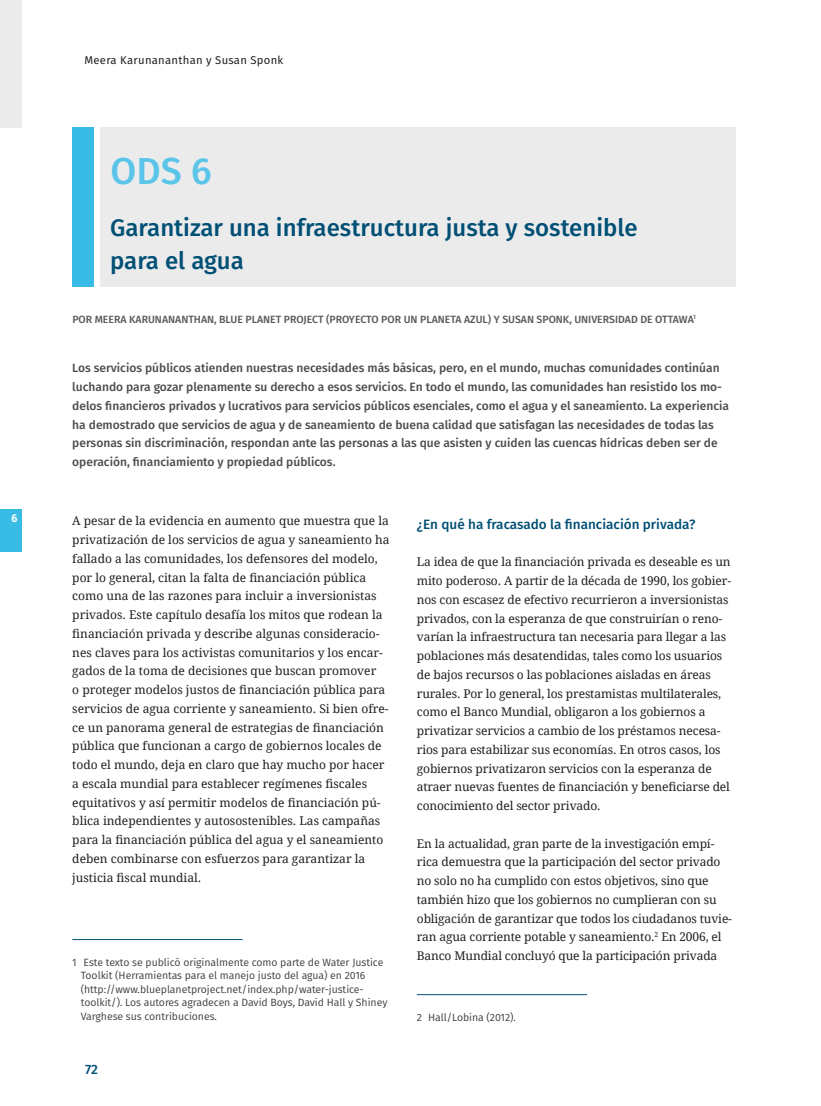
<style>
.page{position:relative;width:821px;height:1106px;background:#fff}
.page>*{position:absolute;margin:0;border:0;box-sizing:border-box;transform-origin:0 0}
.t1{font:500 37.5px "Fira Sans";color:#5ac5e9}
.t2{font:500 24px/33px "Fira Sans";color:#004f75}
.t3{font:500 13.5px "Fira Sans";color:#004f75}
.t4{font:12px/18.8px "Droid Serif";letter-spacing:-.01em;color:#231f20}
.t5{font:500 12px/18.8px "Fira Sans";color:#4b4c4d}
.t6{font:11.25px "Fira Sans";letter-spacing:.025em;color:#231f20}
.t7{font:700 11.25px "Fira Sans";color:#fff;scale:.95 1}
.t8{font:10.5px/13.5px "Fira Sans";letter-spacing:-.005em;color:#3e3e3f}
.t9{font:500 10.5px "Fira Sans";color:#57585a}
</style>
<div class="page">
<hr style="left:72px;top:939px;width:170px;height:1px;background:#004f75">
<div style="left:72px;top:128px;width:22px;height:159px;background:#38bce6"></div>
<div style="left:100px;top:128px;width:636px;height:159px;background:#ebebec"></div>
<div style="left:0;top:0;width:21px;height:128px;background:#ebebec"></div>
<div style="left:0;top:509px;width:21px;height:43px;background:#38bce6"></div>
<hr style="left:417px;top:994px;width:170px;height:1px;background:#004f75">
<p class="t7" style="left:12px;top:508px;width:8px">6</p>
<p class="t6" style="left:85px;top:51px;width:200px">Meera Karunananthan y Susan Sponk</p>
<h1 class="t1" style="left:111px;top:141px;width:103px">ODS 6</h1>
<h2 class="t2" style="left:110px;top:210px;width:529px">Garantizar una infraestructura justa y sostenible para el agua</h2>
<p class="t9" style="left:72px;top:311px;width:625px">POR MEERA KARUNANANTHAN, BLUE PLANET PROJECT (PROYECTO POR UN PLANETA AZUL) Y SUSAN SPONK, UNIVERSIDAD DE OTTAWA<sup>1</sup></p>
<p class="t5" style="left:72px;top:358px;width:658px">Los servicios públicos atienden nuestras necesidades más básicas, pero, en el mundo, muchas comunidades continúan luchando para gozar plenamente su derecho a esos servicios. En todo el mundo, las comunidades han resistido los mo&shy;delos financieros privados y lucrativos para servicios públicos esenciales, como el agua y el saneamiento. La experiencia ha demostrado que servicios de agua y de saneamiento de buena calidad que satisfagan las necesidades de todas las personas sin discriminación, respondan ante las personas a las que asisten y cuiden las cuencas hídricas deben ser de operación, financiamiento y propiedad públicos.</p>
<p class="t4" style="left:72px;top:511px;width:319px">A pesar de la evidencia en aumento que muestra que la privatización de los servicios de agua y saneamiento ha fallado a las comunidades, los defensores del modelo, por lo general, citan la falta de financiación pública como una de las razones para incluir a inversionistas privados. Este capítulo desafía los mitos que rodean la financiación privada y describe algunas consideracio&shy;nes claves para los activistas comunitarios y los encar&shy;gados de la toma de decisiones que buscan promover<br>o proteger modelos justos de financiación pública para servicios de agua corriente y saneamiento. Si bien ofre&shy;ce un panorama general de estrategias de financiación pública que funcionan a cargo de gobiernos locales de todo el mundo, deja en claro que hay mucho por hacer a escala mundial para establecer regímenes fiscales equitativos y así permitir modelos de financiación pú&shy;blica independientes y autosostenibles. Las campañas para la financiación pública del agua y el saneamiento deben combinarse con esfuerzos para garantizar la justicia fiscal mundial.</p>
<p class="t8" style="left:81px;top:955px;width:308px;text-indent:-9px">1 Este texto se publicó originalmente como parte de Water Justice Toolkit (Herramientas para el manejo justo del agua) en 2016 (http://www.blueplanetproject.net/index.php/water-justice&shy;toolkit/). Los autores agradecen a David Boys, David Hall y Shiney Varghese sus contribuciones.</p>
<p class="t3" style="left:85px;top:1058px;width:14px">72</p>
<p class="t3" style="left:417px;top:513px;width:280px">¿En qué ha fracasado la financiación privada?</p>
<p class="t4" style="left:417px;top:552px;width:316px">La idea de que la financiación privada es deseable es un mito poderoso. A partir de la década de 1990, los gobier&shy;nos con escasez de efectivo recurrieron a inversionistas privados, con la esperanza de que construirían o reno&shy;varían la infraestructura tan necesaria para llegar a las poblaciones más desatendidas, tales como los usuarios de bajos recursos o las poblaciones aisladas en áreas rurales. Por lo general, los prestamistas multilaterales, como el Banco Mundial, obligaron a los gobiernos a privatizar servicios a cambio de los préstamos necesa&shy;rios para estabilizar sus economías. En otros casos, los gobiernos privatizaron servicios con la esperanza de atraer nuevas fuentes de financiación y beneficiarse del conocimiento del sector privado.</p>
<p class="t4" style="left:417px;top:833px;width:317px">En la actualidad, gran parte de la investigación empí&shy;rica demuestra que la participación del sector privado no solo no ha cumplido con estos objetivos, sino que también hizo que los gobiernos no cumplieran con su obligación de garantizar que todos los ciudadanos tuvie&shy;ran agua corriente potable y saneamiento.<sup>2</sup> En 2006, el Banco Mundial concluyó que la participación privada</p>
<p class="t8" style="left:417px;top:1010px;width:101px">2 Hall/Lobina (2012).</p>
</div>
